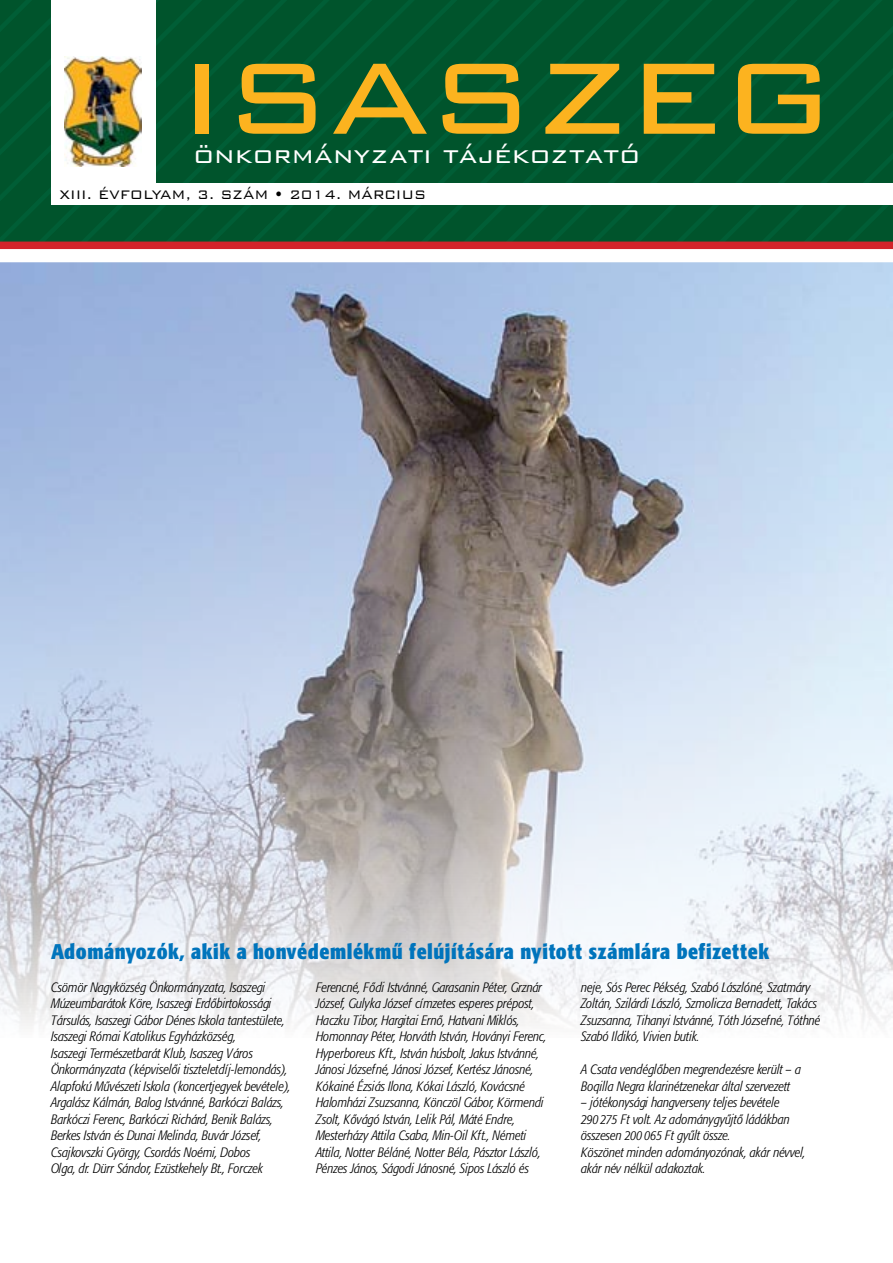
<style>
.page{position:relative;width:893px;height:1263px;background:#fff}
.page>*{position:absolute;margin:0;border:0;box-sizing:border-box;transform-origin:0 0}
.t1{font:165px "Bank Gothic Lt PFL";color:#fcb31f}
.t2{font:30px "Bank Gothic Lt PFL";color:#fff}
.t3{font:700 21px "Formata Cn PFL";color:#0074bc}
.t4{font:16.5px "Bank Gothic Lt PFL";letter-spacing:-.005em;color:#000;scale:.95 1}
.t5{font:italic 13.5px/16.5px "Formata Lt Cn PFL";color:#000}
</style>
<div class="page">
<img style="left:0;top:262px;width:893px;height:764px">
<svg style="left:0;top:0;width:893px;height:250px;background:#2a6f4c"></svg>
<div style="left:0;top:242px;width:893px;height:7px;background:#d2232a"></div>
<h1 class="t1" style="left:180px;top:3px;width:654px">isaszeg</h1>
<h2 class="t2" style="left:193px;top:139px;width:448px">önkormányzati tájékoztató</h2>
<p class="t4" style="left:59px;top:186px;width:388px">XIII. évfolyam, 3. szám • 2014. márci us</p>
<h3 class="t3" style="left:51px;top:938px;width:720px">Adományozók, akik a honvédemlékmű felújítására nyitott számlára befizettek</h3>
<p class="t5" style="left:51px;top:979px;width:241px">Csömör Nagyközség Önkormányzata, Isaszegi Múzeumbarátok Köre, Isaszegi Erdőbirtokossági Társulás, Isaszegi Gábor Dénes Iskola tantestülete, Isaszegi Római Katolikus Egyházközség,<br>Isaszegi Természetbarát Klub, Isaszeg Város Önkormányzata (képviselői tiszteletdíj-lemondás), Alapfokú Művészeti Iskola (koncertjegyek bevétele), Argalász Kálmán, Balog Istvánné, Barkóczi Balázs, Barkóczi Ferenc, Barkóczi Richárd, Benik Balázs, Berkes István és Dunai Melinda, Buvár József, Csajkovszki György, Csordás Noémi, Dobos<br>Olga, dr. Dürr Sándor, Ezüstkehely Bt., Forczek</p>
<p class="t5" style="left:316px;top:979px;width:232px">Ferencné, Fődi Istvánné, Garasanin Péter, Grznár József, Gulyka József címzetes esperes prépost, Haczku Tibor, Hargitai Ernő, Hatvani Miklós, Homonnay Péter, Horváth István, Hoványi Ferenc, Hyperboreus Kft., István húsbolt, Jakus Istvánné, Jánosi Józsefné, Jánosi József, Kertész Jánosné, Kókainé Ézsiás Ilona, Kókai László, Kovácsné Halomházi Zsuzsanna, Könczöl Gábor, Körmendi Zsolt, Kővágó István, Lelik Pál, Máté Endre, Mesterházy Attila Csaba, Min-Oil Kft., Németi Attila, Notter Béláné, Notter Béla, Pásztor László, Pénzes János, Ságodi Jánosné, Sipos László és</p>
<p class="t5" style="left:581px;top:979px;width:241px">neje, Sós Perec Pékség, Szabó Lászlóné, Szatmáry Zoltán, Szilárdi László, Szmolicza Bernadett, Takács Zsuzsanna, Tihanyi Istvánné, Tóth Józsefné, Tóthné Szabó Ildikó, Vivien butik.</p>
<p class="t5" style="left:581px;top:1061px;width:222px">A Csata vendéglőben megrendezésre került – a<br>Boqilla Negra klarinétzenekar által szervezett</p>
<p class="t5" style="left:581px;top:1094px;width:226px">– jótékonysági hangverseny teljes bevétele<br>290 275 Ft volt. Az adománygyűjtő ládákban összesen 200 065 Ft gyűlt össze.<br>Köszönet minden adományozónak, akár névvel, akár név nélkül adakoztak.</p>
</div>
